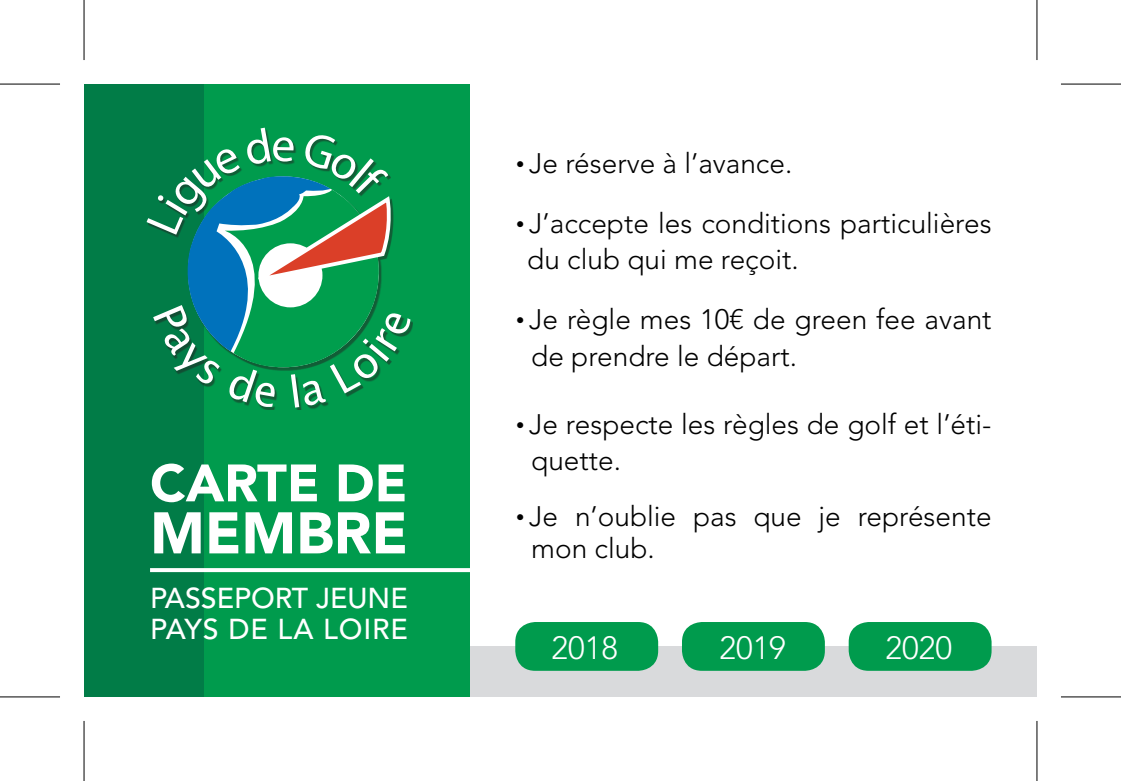
<style>
.page{position:relative;width:1121px;height:781px;background:#fff}
.page>*{position:absolute;margin:0;border:0;box-sizing:border-box;transform-origin:0 0}
.t1{font:900 58px "Avenir LT Std";color:#fff}
.t2{font:900 52px "Avenir LT Std";color:#fff}
.t3{font:300 32px "Avenir LT Std";color:#fff}
.t4{font:500 28.4px/30.4px "Avenir LT Std";color:#fff}
.t5{font:300 28px/36px "Avenir LT Std";color:#000}
.s1{font-family:"Brandon Text";font-weight:400}
</style>
<div class="page">
<div style="left:470px;top:646px;width:566px;height:50px;background:#d9dadc"></div>
<div style="left:203px;top:84px;width:267px;height:612px;background:#009b4d"></div>
<div style="left:84px;top:84px;width:119px;height:612px;background:#017c47"></div>
<hr style="left:150px;top:568px;width:730px;height:4px;background:#fff">
<div style="left:515px;top:621px;width:143px;height:49px;background:#009b4d;border-radius:20px"></div>
<div style="left:682px;top:621px;width:142px;height:49px;background:#009b4d;border-radius:20px"></div>
<div style="left:848px;top:621px;width:143px;height:49px;background:#009b4d;border-radius:20px"></div>
<div style="left:149px;top:130px;width:264px;height:280px;background:#231f20;opacity:.5"></div>
<svg style="left:146px;top:128px;width:264px;height:279px"></svg>
<svg style="left:0;top:697px;width:60px;height:1px"></svg>
<svg style="left:1061px;top:697px;width:59px;height:1px"></svg>
<svg style="left:1037px;top:0;width:1px;height:60px"></svg>
<svg style="left:1037px;top:721px;width:1px;height:59px"></svg>
<hr style="left:0;top:83px;width:60px;height:2px;background:#000">
<hr style="left:1060px;top:83px;width:60px;height:2px;background:#000">
<hr style="left:0;top:696px;width:60px;height:1px;background:#000">
<hr style="left:1060px;top:696px;width:60px;height:1px;background:#000">
<hr style="left:83px;top:0;width:2px;height:60px;background:#000">
<hr style="left:83px;top:720px;width:2px;height:60px;background:#000">
<hr style="left:1036px;top:0;width:1px;height:60px;background:#000">
<hr style="left:1036px;top:720px;width:1px;height:60px;background:#000">
<h2 class="t2" style="left:150px;top:451px;width:259px">CARTE DE</h2>
<h1 class="t1" style="left:150px;top:498px;width:259px">MEMBRE</h1>
<p class="t4" style="left:150px;top:584px;width:259px">PASSEPORT JEUNE<br>PAYS DE LA LOIRE</p>
<p class="t5" style="left:515px;top:146px;width:278px"><span class="s1">•</span> Je réserve à l’avance.</p>
<p class="t5" style="left:527px;top:206px;width:466px;text-indent:-12px"><span class="s1">•</span> J’accepte les conditions particulières du club qui me reçoit.</p>
<p class="t5" style="left:531px;top:302px;width:462px;text-indent:-16px"><span class="s1">•</span> Je règle mes 10€ de green fee avant de prendre le départ.</p>
<p class="t5" style="left:531px;top:406px;width:462px;text-indent:-16px"><span class="s1">•</span> Je respecte les règles de golf et l’éti&shy;quette.</p>
<p class="t5" style="left:531px;top:500px;width:462px;line-height:32px;text-indent:-16px"><span class="s1">•</span> Je n’oublie pas que je représente mon club.</p>
<p class="t3" style="left:551px;top:628px;width:68px">2018</p>
<p class="t3" style="left:719px;top:628px;width:68px">2019</p>
<p class="t3" style="left:885px;top:628px;width:68px">2020</p>
</div>
